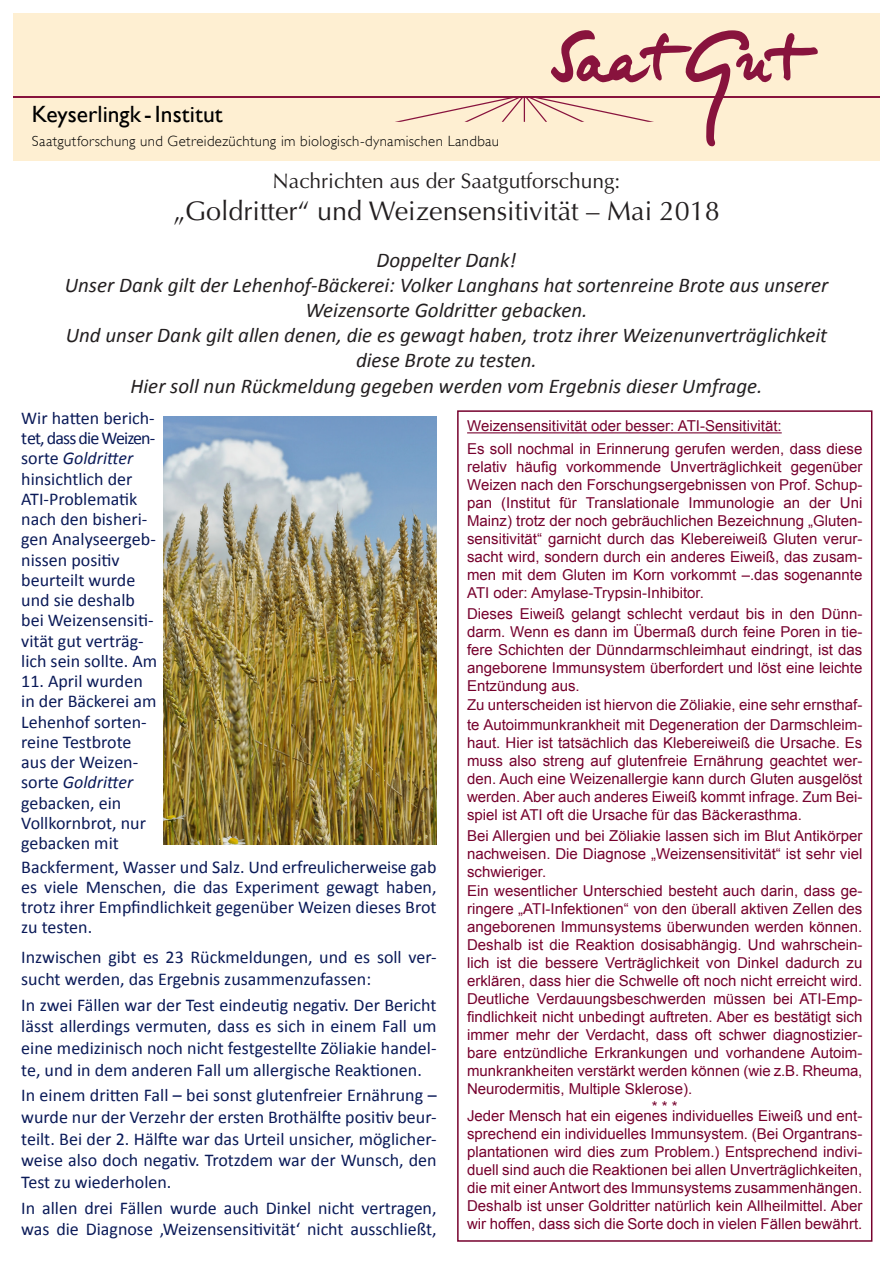
<style>
.page{position:relative;width:893px;height:1263px;background:#fff}
.page>*{position:absolute;margin:0;border:0;box-sizing:border-box;transform-origin:0 0}
.t1{font:27px "Optima LT Std";color:#231f20}
.t2{font:23.55px "Gill Sans";letter-spacing:.005em;color:#000}
.t3{font:italic 21px/25.2px "Calibri";color:#231f20;text-align:center}
.t4{font:21px "Optima LT Std";color:#231f20}
.t5{font:18px/20.2px "Calibri";color:#0a1a58}
.t6{font:15px/18px "Arial";color:#76012d;text-align:justify}
.t7{font:300 14.85px "Gill Sans";letter-spacing:.02em;color:#000}
.s1{font-style:italic}
</style>
<div class="page">
<div style="left:13px;top:13px;width:866px;height:148px;background:#feefd2"></div>
<hr style="left:13px;top:97px;width:866px;height:1px;background:#88133d">
<svg style="left:395px;top:30px;width:423px;height:116px"></svg>
<img style="left:164px;top:417px;width:273px;height:427px">
<hr style="left:467px;top:432px;width:315px;height:1px;background:#76012d">
<div style="left:457px;top:410px;width:415px;height:832px;border:2px solid #76012d"></div>
<h2 class="t2" style="left:32px;top:100px;width:192px">Keyserlingk -Institut</h2>
<p class="t7" style="left:32px;top:133px;width:469px">Saatgutforschung und Getreidezüchtung im biologisch-dynamischen Landbau</p>
<h3 class="t4" style="left:273px;top:168px;width:349px">Nachrichten aus der Saatgutforschung:</h3>
<h1 class="t1" style="left:173px;top:195px;width:548px">„Goldritter“ und Weizensensitivität – Mai 2018</h1>
<p class="t3" style="left:65px;top:246px;width:765px">Doppelter Dank!<br>Unser Dank gilt der Lehenhof-Bäckerei: Volker Langhans hat sortenreine Brote aus unserer Weizensorte Goldritter gebacken.<br>Und unser Dank gilt allen denen, die es gewagt haben, trotz ihrer Weizenunverträglichkeit diese Brote zu testen.<br>Hier soll nun Rückmeldung gegeben werden vom Ergebnis dieser Umfrage.</p>
<p class="t5" style="left:21px;top:408px;width:138px">Wir hatten berich&shy;tet, dass die Weizen&shy;sorte <span class="s1">Goldritter </span>hinsichtlich der<br>ATI-Problematik nach den bisheri&shy;gen Analyseergeb&shy;nissen positiv beurteilt wurde und sie deshalb bei Weizensensiti&shy;vität gut verträg&shy;lich sein sollte. Am</p>
<p class="t5" style="left:21px;top:671px;width:137px">11. April wurden in der Bäckerei am<br>Lehenhof sorten&shy;reine Testbrote aus der Weizen&shy;sorte <span class="s1">Goldritter </span>gebacken, ein<br>Vollkornbrot, nur gebacken mit</p>
<p class="t5" style="left:21px;top:856px;width:417px;text-align:justify">Backferment, Wasser und Salz. Und erfreulicherweise gab es viele Menschen, die das Experiment gewagt haben, trotz ihrer Empfindlichkeit gegenüber Weizen dieses Brot zu testen.</p>
<p class="t5" style="left:21px;top:947px;width:417px;line-height:21.6px">Inzwischen gibt es 23 Rückmeldungen, und es soll ver&shy;sucht werden, das Ergebnis zusammenzufassen:</p>
<p class="t5" style="left:21px;top:994px;width:417px;line-height:21.6px;text-align:justify">In zwei Fällen war der Test eindeutig negativ. Der Bericht lässt allerdings vermuten, dass es sich in einem Fall um eine medizinisch noch nicht festgestellte Zöliakie handel&shy;te, und in dem anderen Fall um allergische Reaktionen.</p>
<p class="t5" style="left:21px;top:1085px;width:417px;line-height:21.6px;text-align:justify">In einem dritten Fall – bei sonst glutenfreier Ernährung – wurde nur der Verzehr der ersten Brothälfte positiv beur&shy;teilt. Bei der 2. Hälfte war das Urteil unsicher, möglicher&shy;weise also doch negativ. Trotzdem war der Wunsch, den Test zu wiederholen.</p>
<p class="t5" style="left:21px;top:1197px;width:417px;line-height:21.6px">In allen drei Fällen wurde auch Dinkel nicht vertragen, was die Diagnose ‚Weizensensitivität‘ nicht ausschließt,</p>
<p class="t6" style="left:467px;top:415px;width:397px;line-height:22.5px">Weizensensitivität oder besser: ATI-Sensitivität:<br>Es soll nochmal in Erinnerung gerufen werden, dass diese</p>
<p class="t6" style="left:467px;top:458px;width:397px">relativ häufig vorkommende Unverträglichkeit gegenüber Weizen nach den Forschungsergebnissen von Prof. Schup&shy;pan (Institut für Translationale Immunologie an der Uni Mainz) trotz der noch gebräuchlichen Bezeichnung „Gluten&shy;sensitivität“ garnicht durch das Klebereiweiß Gluten verur&shy;sacht wird, sondern durch ein anderes Eiweiß, das zusam&shy;men mit dem Gluten im Korn vorkommt –.das sogenannte ATI oder: Amylase-Trypsin-Inhibitor.</p>
<p class="t6" style="left:467px;top:605px;width:397px">Dieses Eiweiß gelangt schlecht verdaut bis in den Dünn&shy;darm. Wenn es dann im Übermaß durch feine Poren in tie&shy;fere Schichten der Dünndarmschleimhaut eindringt, ist das angeborene Immunsystem überfordert und löst eine leichte Entzündung aus.</p>
<p class="t6" style="left:467px;top:695px;width:397px;line-height:19.5px">Zu unterscheiden ist hiervon die Zöliakie, eine sehr ernsthaf&shy;te Autoimmunkrankheit mit Degeneration der Darmschleim-</p>
<p class="t6" style="left:467px;top:734px;width:397px">haut. Hier ist tatsächlich das Klebereiweiß die Ursache. Es muss also streng auf glutenfreie Ernährung geachtet wer&shy;den. Auch eine Weizenallergie kann durch Gluten ausgelöst werden. Aber auch anderes Eiweiß kommt infrage. Zum Bei&shy;spiel ist ATI oft die Ursache für das Bäckerasthma.</p>
<p class="t6" style="left:467px;top:827px;width:397px">Bei Allergien und bei Zöliakie lassen sich im Blut Antikörper nachweisen. Die Diagnose „Weizensensitivität“ ist sehr viel schwieriger.</p>
<p class="t6" style="left:467px;top:882px;width:397px">Ein wesentlicher Unterschied besteht auch darin, dass ge-</p>
<p class="t6" style="left:467px;top:900px;width:397px">ringere „ATI-Infektionen“ von den überall aktiven Zellen des</p>
<p class="t6" style="left:467px;top:918px;width:397px">angeborenen Immunsystems überwunden werden können.</p>
<p class="t6" style="left:467px;top:936px;width:397px">Deshalb ist die Reaktion dosisabhängig. Und wahrschein-</p>
<p class="t6" style="left:467px;top:954px;width:397px">lich ist die bessere Verträglichkeit von Dinkel dadurch zu</p>
<p class="t6" style="left:467px;top:972px;width:397px">erklären, dass hier die Schwelle oft noch nicht erreicht wird.</p>
<p class="t6" style="left:467px;top:990px;width:397px">Deutliche Verdauungsbeschwerden müssen bei ATI-Emp-</p>
<p class="t6" style="left:467px;top:1008px;width:397px">findlichkeit nicht unbedingt auftreten. Aber es bestätigt sich</p>
<p class="t6" style="left:467px;top:1026px;width:397px">immer mehr der Verdacht, dass oft schwer diagnostizier-</p>
<p class="t6" style="left:467px;top:1044px;width:397px">bare entzündliche Erkrankungen und vorhandene Autoim-</p>
<p class="t6" style="left:467px;top:1062px;width:397px">munkrankheiten verstärkt werden können (wie z.B. Rheuma,</p>
<p class="t6" style="left:467px;top:1080px;width:227px">Neurodermitis, Multiple Sklerose).</p>
<p class="t6" style="left:652px;top:1098px;width:27px">* * *</p>
<p class="t6" style="left:467px;top:1107px;width:397px">Jeder Mensch hat ein eigenes individuelles Eiweiß und ent&shy;sprechend ein individuelles Immunsystem. (Bei Organtrans&shy;plantationen wird dies zum Problem.) Entsprechend indivi&shy;duell sind auch die Reaktionen bei allen Unverträglichkeiten, die mit einer Antwort des Immunsystems zusammenhängen.<br>Deshalb ist unser Goldritter natürlich kein Allheilmittel. Aber wir hoffen, dass sich die Sorte doch in vielen Fällen bewährt.</p>
</div>
